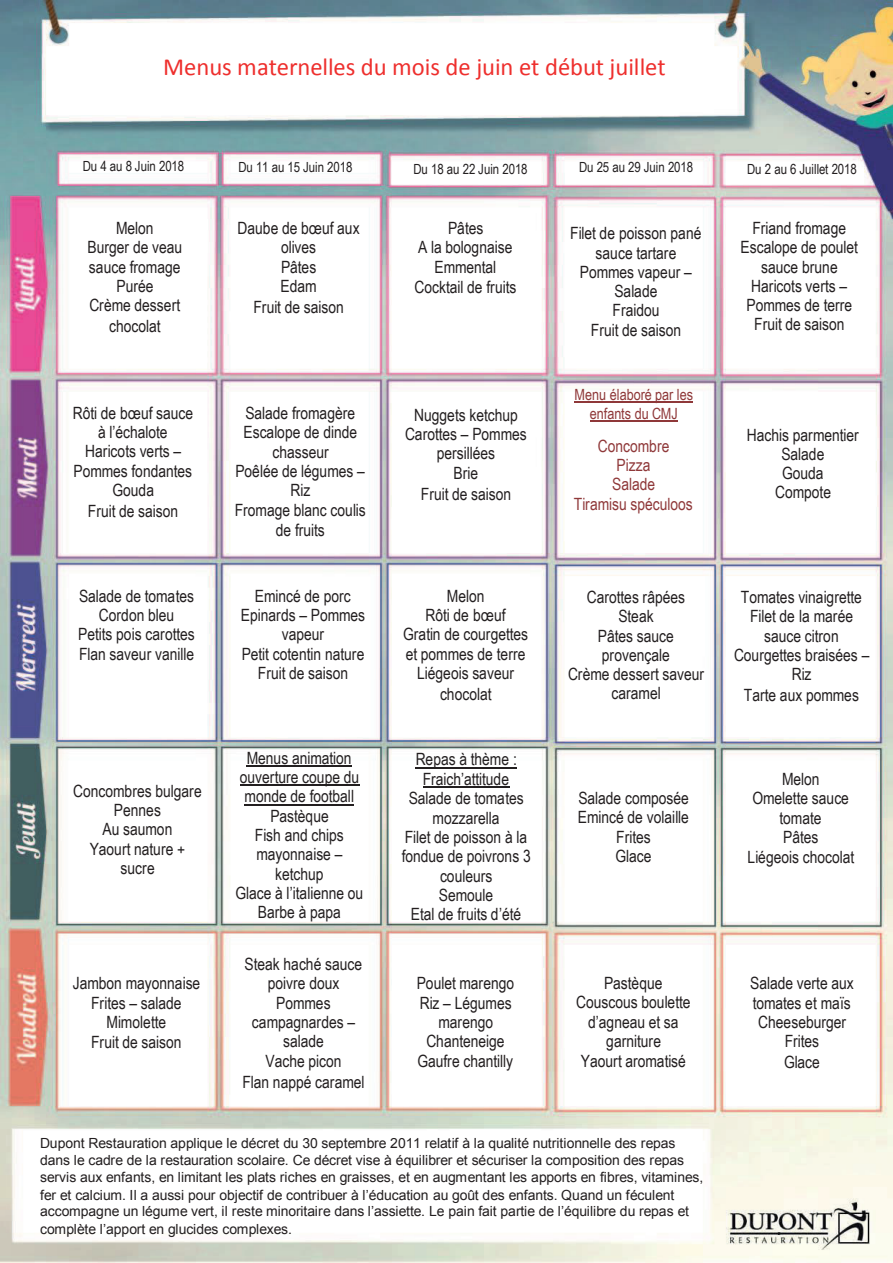
<style>
.page{position:relative;width:893px;height:1263px;background:#fff}
.page>*{position:absolute;margin:0;border:0;box-sizing:border-box;transform-origin:0 0}
.t1{font:24.6px "Calibri";letter-spacing:-.005em;color:#ee2f2d}
.t2{font:16.95px/19.4px "Arial Narrow";color:#231f20;text-align:center}
.t3{font:16.95px/19.4px "Arial Narrow";color:#8f3839;text-align:center}
.t4{font:15.45px/18.8px "Arial Narrow";letter-spacing:-.005em;color:#8f3839;text-align:center}
.t5{font:13.95px/17.1px "Arial";letter-spacing:-.005em;color:#231f20}
.t6{font:13.95px "Arial Narrow";letter-spacing:-.01em;color:#231f20}
</style>
<div class="page">
<img style="left:0;top:0;width:893px;height:1263px">
<hr style="left:575px;top:402px;width:118px;height:1px;background:#8f3839">
<hr style="left:590px;top:421px;width:88px;height:1px;background:#8f3839">
<hr style="left:247px;top:765px;width:105px;height:1px;background:#231f20">
<hr style="left:240px;top:785px;width:119px;height:1px;background:#231f20">
<hr style="left:245px;top:804px;width:109px;height:1px;background:#231f20">
<hr style="left:416px;top:767px;width:101px;height:1px;background:#231f20">
<hr style="left:423px;top:787px;width:86px;height:1px;background:#231f20">
<h1 class="t1" style="left:163px;top:51px;width:504px">Menus maternelles du mois de juin et début juillet</h1>
<p class="t6" style="left:83px;top:156px;width:103px">Du 4 au 8 Juin 2018</p>
<p class="t6" style="left:238px;top:157px;width:116px">Du 11 au 15 Juin 2018</p>
<p class="t6" style="left:413px;top:159px;width:116px">Du 18 au 22 Juin 2018</p>
<p class="t6" style="left:579px;top:157px;width:116px">Du 25 au 29 Juin 2018</p>
<p class="t6" style="left:747px;top:159px;width:111px">Du 2 au 6 Juillet 2018</p>
<p class="t2" style="left:88px;top:217px;width:96px">Melon<br>Burger de veau sauce fromage<br>Purée<br>Crème dessert chocolat</p>
<p class="t2" style="left:238px;top:217px;width:123px">Daube de bœuf aux olives<br>Pâtes<br>Edam</p>
<p class="t2" style="left:253px;top:297px;width:92px">Fruit de saison</p>
<p class="t2" style="left:415px;top:217px;width:103px;line-height:19.8px">Pâtes<br>A la bolognaise<br>Emmental<br>Cocktail de fruits</p>
<p class="t2" style="left:570px;top:223px;width:133px">Filet de poisson pané sauce tartare<br>Pommes vapeur –<br>Salade<br>Fraidou<br>Fruit de saison</p>
<p class="t2" style="left:741px;top:217px;width:119px">Friand fromage<br>Escalope de poulet sauce brune<br>Haricots verts –<br>Pommes de terre<br>Fruit de saison</p>
<p class="t2" style="left:73px;top:402px;width:122px">Rôti de bœuf sauce à l’échalote<br>Haricots verts –<br>Pommes fondantes<br>Gouda</p>
<p class="t2" style="left:88px;top:501px;width:92px">Fruit de saison</p>
<p class="t2" style="left:235px;top:403px;width:133px">Salade fromagère<br>Escalope de dinde chasseur<br>Poêlée de légumes –<br>Riz<br>Fromage blanc coulis de fruits</p>
<p class="t2" style="left:405px;top:404px;width:123px;line-height:19.8px">Nuggets ketchup<br>Carottes – Pommes persillées<br>Brie<br>Fruit de saison</p>
<p class="t2" style="left:78px;top:585px;width:118px">Salade de tomates<br>Cordon bleu<br>Petits pois carottes<br>Flan saveur vanille</p>
<p class="t2" style="left:241px;top:585px;width:126px">Emincé de porc<br>Epinards – Pommes vapeur<br>Petit cotentin nature<br>Fruit de saison</p>
<p class="t2" style="left:403px;top:585px;width:126px">Melon<br>Rôti de bœuf<br>Gratin de courgettes et pommes de terre<br>Liégeois saveur</p>
<p class="t2" style="left:440px;top:683px;width:53px">chocolat</p>
<p class="t2" style="left:73px;top:780px;width:130px">Concombres bulgare<br>Pennes<br>Au saumon<br>Yaourt nature + sucre</p>
<p class="t2" style="left:235px;top:747px;width:129px">Menus animation ouverture coupe du monde de football<br>Pastèque<br>Fish and chips mayonnaise – ketchup<br>Glace à l’italienne ou<br>Barbe à papa</p>
<p class="t2" style="left:402px;top:749px;width:131px">Repas à thème :<br>Fraich’attitude<br>Salade de tomates mozzarella<br>Filet de poisson à la fondue de poivrons 3 couleurs<br>Semoule<br>Etal de fruits d’été</p>
<p class="t4" style="left:575px;top:385px;width:120px">Menu élaboré par les enfants du CMJ</p>
<p class="t3" style="left:574px;top:435px;width:121px">Concombre<br>Pizza<br>Salade<br>Tiramisu spéculoos</p>
<p class="t2" style="left:747px;top:424px;width:113px">Hachis parmentier<br>Salade<br>Gouda<br>Compote</p>
<p class="t2" style="left:568px;top:586px;width:138px">Carottes râpées<br>Steak<br>Pâtes sauce provençale<br>Crème dessert saveur caramel</p>
<p class="t2" style="left:734px;top:586px;width:137px">Tomates vinaigrette<br>Filet de la marée sauce citron<br>Courgettes braisées –<br>Riz<br>Tarte aux pommes</p>
<p class="t2" style="left:578px;top:788px;width:113px">Salade composée<br>Emincé de volaille<br>Frites<br>Glace</p>
<p class="t2" style="left:748px;top:768px;width:108px">Melon<br>Omelette sauce tomate<br>Pâtes<br>Liégeois chocolat</p>
<p class="t2" style="left:73px;top:973px;width:129px">Jambon mayonnaise<br>Frites – salade<br>Mimolette<br>Fruit de saison</p>
<p class="t2" style="left:242px;top:953px;width:124px">Steak haché sauce poivre doux<br>Pommes campagnardes – salade<br>Vache picon<br>Flan nappé caramel</p>
<p class="t2" style="left:417px;top:973px;width:99px">Poulet marengo<br>Riz – Légumes marengo<br>Chanteneige<br>Gaufre chantilly</p>
<p class="t2" style="left:576px;top:973px;width:116px">Pastèque<br>Couscous boulette d’agneau et sa garniture<br>Yaourt aromatisé</p>
<p class="t2" style="left:750px;top:973px;width:105px">Salade verte aux tomates et maïs<br>Cheeseburger<br>Frites</p>
<p class="t2" style="left:784px;top:1051px;width:38px">Glace</p>
<p class="t5" style="left:40px;top:1135px;width:665px">Dupont Restauration applique le décret du 30 septembre 2011 relatif à la qualité nutritionnelle des repas dans le cadre de la restauration scolaire. Ce décret vise à équilibrer et sécuriser la composition des repas servis aux enfants, en limitant les plats riches en graisses, et en augmentant les apports en fibres, vitamines, fer et calcium. Il a aussi pour objectif de contribuer à l’éducation au goût des enfants. Quand un féculent accompagne un légume vert, il reste minoritaire dans l’assiette. Le pain fait partie de l’équilibre du repas et complète l’apport en glucides complexes.</p>
</div>
